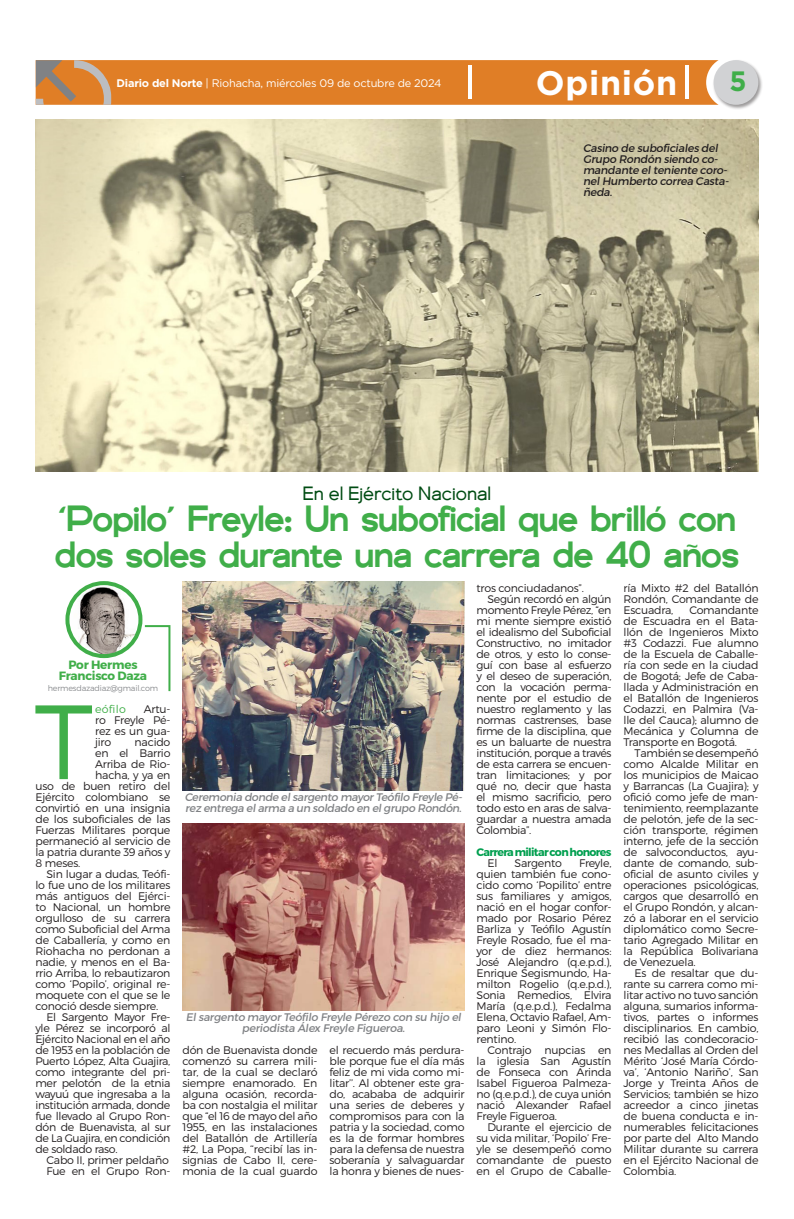
<style>
.page{position:relative;width:794px;height:1219px;background:#fff}
.page>*{position:absolute;margin:0;border:0;box-sizing:border-box;transform-origin:0 0}
.Capitular{font:105.3px "Trueno Lt";color:#40ae49}
.Título_medio_34pt{font:500 36px/36px "Genova";letter-spacing:-.02em;color:#40ae49}
.Capitular-2{font:700 34px "Gotham";letter-spacing:.02em;color:#fff}
.Capitular-3{font:700 28px "Gotham";color:#40ae49}
.Antetitulo{font:19px "Genova";color:#004c13}
.Pie_de_foto_Carita{font:12px/11px "Trueno Bd";letter-spacing:-.02em;color:#40ae49;text-align:center}
.Texto{font:11px/11px "Trueno Lt";letter-spacing:-.02em;color:#231f20;text-align:justify}
.Capitular-4{font:11px/11px "Trueno Lt";letter-spacing:-.02em;color:#231f20;text-align:justify}
.Pié_de_foto{font:11px/11px "Trueno Rg It";letter-spacing:-.03em;color:#808285;text-align:center}
.Pié_de_foto-2{font:11px/11px "Trueno Rg It";letter-spacing:-.02em;color:#231f20}
.Texto-2{font:11px "Gotham";letter-spacing:-.02em;color:#fff}
.Intertítulo{font:11px "Trueno Bd";letter-spacing:-.06em;color:#009f4f}
.Capitular-5{font:11px "Trueno Lt";letter-spacing:.02em;color:#40ae49}
.Pié_de_foto-3{font:8px "Trueno Lt";letter-spacing:-.02em;color:#8a8c8f}
.s1{font-weight:700}
</style>
<div class="page">
<svg style="left:36px;top:60px;width:676px;height:45px;background:#dd802d"></svg>
<div style="left:712px;top:59px;width:51px;height:51px;background:#231f20;opacity:.45"></div>
<div style="left:713px;top:60px;width:45px;height:45px;background:#d1d2d4;border-radius:50%"></div>
<hr style="left:685px;top:66px;width:3px;height:33px;background:#fff">
<hr style="left:468px;top:66px;width:3px;height:33px;background:#fff">
<img style="left:36px;top:119px;width:722px;height:353px">
<img style="left:67px;top:583px;width:73px;height:73px;border-radius:36px">
<div style="left:65px;top:581px;width:77px;height:77px;border:4px solid #40ae49;border-radius:50%"></div>
<svg style="left:144px;top:625px;width:27px;height:67px"></svg>
<img style="left:182px;top:581px;width:282px;height:209px">
<img style="left:182px;top:823px;width:282px;height:187px">
<p class="Capitular-2" style="left:536px;top:61px;width:143px">Opinión</p>
<p class="Texto-2" style="left:117px;top:76px;width:326px"><span class="s1">Diario del Norte</span> | Riohacha, miércoles 09 de octubre de 2024</p>
<p class="Capitular-3" style="left:729px;top:62px;width:19px">5</p>
<p class="Pié_de_foto-2" style="left:583px;top:143px;width:147px">Casino de suboficiales del<br>Grupo Rondón siendo co&shy;mandante el teniente coro&shy;nel Humberto correa Casta&shy;ñeda.</p>
<p class="Antetitulo" style="left:303px;top:482px;width:190px">En el Ejército Nacional</p>
<p class="Título_medio_34pt" style="left:55px;top:501px;width:686px">‘Popilo’ Freyle: Un suboficial que brilló con dos soles durante una carrera de 40 años</p>
<p class="Pie_de_foto_Carita" style="left:59px;top:659px;width:90px">Por Hermes<br>Francisco Daza</p>
<p class="Pié_de_foto-3" style="left:48px;top:683px;width:112px">hermesdazadiaz@gmail.com</p>
<p class="Capitular" style="left:34px;top:677px;width:60px">T</p>
<p class="Capitular-5" style="left:95px;top:702px;width:32px">eófilo</p>
<p class="Capitular-4" style="left:95px;top:703px;width:77px;text-indent:49px">Artu&shy;ro Freyle Pé&shy;rez es un gua&shy;jiro</p>
<p class="Capitular-4" style="left:135px;top:736px;width:37px">nacido</p>
<p class="Capitular-4" style="left:95px;top:747px;width:77px">en el Barrio</p>
<p class="Capitular-4" style="left:95px;top:758px;width:77px">Arriba de Rio-</p>
<p class="Capitular-4" style="left:95px;top:769px;width:77px">hacha, y ya en</p>
<p class="Capitular-4" style="left:35px;top:780px;width:136px">uso de buen retiro del</p>
<p class="Capitular-4" style="left:35px;top:791px;width:136px">Ejército colombiano se</p>
<p class="Capitular-4" style="left:35px;top:802px;width:136px">convirtió en una insignia</p>
<p class="Capitular-4" style="left:35px;top:813px;width:136px">de los suboficiales de las</p>
<p class="Capitular-4" style="left:35px;top:824px;width:136px">Fuerzas Militares porque</p>
<p class="Capitular-4" style="left:35px;top:835px;width:136px">permaneció al servicio de</p>
<p class="Capitular-4" style="left:35px;top:846px;width:136px">la patria durante 39 años y</p>
<p class="Capitular-4" style="left:35px;top:857px;width:46px">8 meses.</p>
<p class="Texto" style="left:35px;top:868px;width:136px;text-indent:11px">Sin lugar a dudas, Teófi&shy;lo fue uno de los militares más antiguos del Ejérci&shy;to Nacional, un hombre orgulloso de su carrera como Suboficial del Arma de Caballería, y como en Riohacha no perdonan a nadie, y menos en el Ba&shy;rrio Arriba, lo rebautizaron como ‘Popilo’, original re&shy;moquete con el que se le conoció desde siempre.</p>
<p class="Texto" style="left:35px;top:1011px;width:136px;text-indent:11px">El Sargento Mayor Fre&shy;yle Pérez se incorporó al Ejército Nacional en el año de 1953 en la población de Puerto López, Alta Guajira, como integrante del pri&shy;mer pelotón de la etnia wayuú que ingresaba a la institución armada, donde fue llevado al Grupo Ron&shy;dón de Buenavista, al sur de La Guajira, en condición de soldado raso.</p>
<p class="Texto" style="left:46px;top:1154px;width:124px">Cabo II, primer peldaño</p>
<p class="Texto" style="left:46px;top:1165px;width:125px">Fue en el Grupo Ron-</p>
<p class="Pié_de_foto" style="left:185px;top:792px;width:279px;text-align:left">Ceremonia donde el sargento mayor Teófilo Freyle Pé&shy;rez entrega el arma a un soldado en el grupo Rondón.</p>
<p class="Pié_de_foto" style="left:186px;top:1012px;width:277px">El sargento mayor Teófilo Freyle Pérezo con su hijo el periodista Álex Freyle Figueroa.</p>
<p class="Texto" style="left:182px;top:1044px;width:136px">dón de Buenavista donde comenzó su carrera mili&shy;tar, de la cual se declaró siempre enamorado. En alguna ocasión, recorda&shy;ba con nostalgia el militar que “el 16 de mayo del año 1955, en las instalaciones del Batallón de Artillería #2, La Popa, ‘‘recibí las in&shy;signias de Cabo II, cere&shy;monia de la cual guardo</p>
<p class="Texto" style="left:329px;top:1044px;width:136px">el recuerdo más perdura&shy;ble porque fue el día más feliz de mi vida como mi&shy;litar’’. Al obtener este gra&shy;do, acababa de adquirir una series de deberes y compromisos para con la patria y la sociedad, como es la de formar hombres para la defensa de nuestra soberanía y salvaguardar la honra y bienes de nues-</p>
<p class="Texto" style="left:476px;top:582px;width:109px">tros conciudadanos”.</p>
<p class="Texto" style="left:476px;top:593px;width:136px;text-indent:11px">Según recordó en algún momento Freyle Pérez, “en mi mente siempre existió el idealismo del Suboficial Constructivo, no imitador de otros, y esto lo conse&shy;guí con base al esfuerzo y el deseo de superación, con la vocación perma&shy;nente por el estudio de nuestro reglamento y las normas castrenses, base firme de la disciplina, que es un baluarte de nuestra institución, porque a través de esta carrera se encuen&shy;tran limitaciones; y por qué no, decir que hasta el mismo sacrificio, pero todo esto en aras de salva&shy;guardar a nuestra amada Colombia”.</p>
<p class="Intertítulo" style="left:476px;top:845px;width:136px">Carrera militar con honores</p>
<p class="Texto" style="left:487px;top:857px;width:11px">El</p>
<p class="Texto" style="left:514px;top:857px;width:49px">Sargento</p>
<p class="Texto" style="left:476px;top:857px;width:136px;text-indent:103px">Freyle, quien también fue cono&shy;cido como ‘Popilito’ entre sus familiares y amigos, nació en el hogar confor&shy;mado por Rosario Pérez Barliza y Teófilo Agustín Freyle Rosado, fue el ma&shy;yor de diez hermanos:<br>José Alejandro (q.e.p.d.), Enrique Segismundo, Ha&shy;milton Rogelio (q.e.p.d.), Sonia Remedios, Elvira María (q.e.p.d.), Fedalma Elena, Octavio Rafael, Am&shy;paro Leoni y Simón Flo&shy;rentino.</p>
<p class="Texto" style="left:476px;top:1044px;width:136px;text-indent:11px">Contrajo nupcias en la iglesia San Agustín de Fonseca con Arinda Isabel Figueroa Palmeza&shy;no (q.e.p.d.), de cuya unión nació Alexander Rafael Freyle Figueroa.</p>
<p class="Texto" style="left:476px;top:1121px;width:136px;text-indent:11px">Durante el ejercicio de su vida militar, ‘Popilo’ Fre&shy;yle se desempeñó como comandante de puesto en el Grupo de Caballe-</p>
<p class="Texto" style="left:623px;top:582px;width:136px">ría Mixto #2 del Batallón Rondón, Comandante de Escuadra,</p>
<p class="Texto" style="left:623px;top:604px;width:136px;text-indent:66px">Comandante de Escuadra en el Bata&shy;llón de Ingenieros Mixto #3 Codazzi. Fue alumno de la Escuela de Caballe&shy;ría con sede en la ciudad de Bogotá; Jefe de Caba&shy;llada y Administración en el Batallón de Ingenieros Codazzi, en Palmira (Va&shy;lle del Cauca); alumno de Mecánica y Columna de Transporte en Bogotá.</p>
<p class="Texto" style="left:623px;top:747px;width:136px;text-indent:11px">También se desempeñó como Alcalde Militar en los municipios de Maicao y Barrancas (La Guajira); y ofició como jefe de man&shy;tenimiento, reemplazante de pelotón, jefe de la sec&shy;ción transporte, régimen interno, jefe de la sección de salvoconductos, ayu&shy;dante de comando, sub&shy;oficial de asunto civiles y operaciones psicológicas, cargos que desarrolló en el Grupo Rondón, y alcan&shy;zó a laborar en el servicio diplomático como Secre&shy;tario Agregado Militar en la República Bolivariana de Venezuela.</p>
<p class="Texto" style="left:623px;top:967px;width:136px;text-indent:11px">Es de resaltar que du&shy;rante su carrera como mi&shy;litar activo no tuvo sanción alguna, sumarios informa&shy;tivos, partes o informes disciplinarios. En cambio, recibió las condecoracio&shy;nes Medallas al Orden del Mérito ‘José María Córdo&shy;va’, ‘Antonio Nariño’, San Jorge y Treinta Años de Servicios; también se hizo acreedor a cinco jinetas de buena conducta e in&shy;numerables felicitaciones por parte del Alto Mando Militar durante su carrera en el Ejército Nacional de Colombia.</p>
</div>
